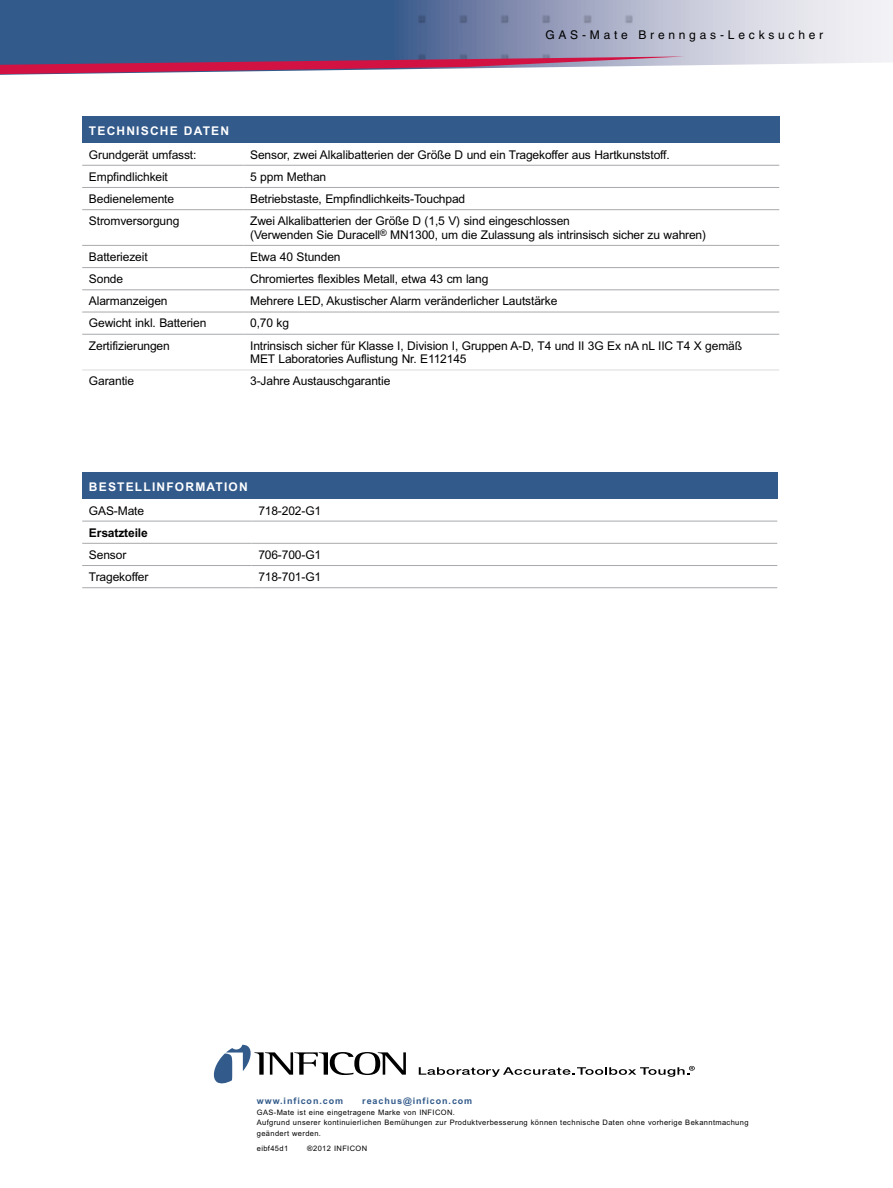
<style>
.page{position:relative;width:893px;height:1188px;background:#fff}
.page>*{position:absolute;margin:0;border:0;box-sizing:border-box;transform-origin:0 0}
.t1{font:12px/13.5px "Arial MT Std";letter-spacing:-.01em;color:#000}
.t2{font:700 12px "Arial MT Std";color:#fff}
.t3{font:12px "Helvetica LT Std";letter-spacing:.315em;color:#000}
.t4{font:700 12px "Arial MT Std";color:#000}
.t5{font:700 9px "Arial MT Std";letter-spacing:.1em;color:#325a8b}
.t6{font:7.5px/10.5px "Arial MT Std";letter-spacing:.05em;color:#000}
</style>
<div class="page">
<svg style="left:419px;top:1066px;width:276px;height:11px"></svg>
<svg style="left:213px;top:1045px;width:193px;height:39px"></svg>
<svg style="left:0;top:0;width:893px;height:66px;background:#7e94b4"></svg>
<img style="left:391px;top:0;width:268px;height:49px">
<div style="left:82px;top:116px;width:697px;height:27px;background:#325a8b"></div>
<hr style="left:82px;top:165px;width:161px;height:1px;background:#a7a9ac">
<hr style="left:243px;top:165px;width:536px;height:1px;background:#a7a9ac">
<hr style="left:82px;top:187px;width:161px;height:1px;background:#a7a9ac">
<hr style="left:243px;top:187px;width:536px;height:1px;background:#a7a9ac">
<hr style="left:82px;top:209px;width:161px;height:1px;background:#a7a9ac">
<hr style="left:243px;top:209px;width:536px;height:1px;background:#a7a9ac">
<hr style="left:82px;top:245px;width:161px;height:1px;background:#a7a9ac">
<hr style="left:243px;top:245px;width:536px;height:1px;background:#a7a9ac">
<hr style="left:82px;top:267px;width:161px;height:1px;background:#a7a9ac">
<hr style="left:243px;top:267px;width:536px;height:1px;background:#a7a9ac">
<hr style="left:82px;top:289px;width:161px;height:1px;background:#a7a9ac">
<hr style="left:243px;top:289px;width:536px;height:1px;background:#a7a9ac">
<hr style="left:82px;top:312px;width:161px;height:1px;background:#a7a9ac">
<hr style="left:243px;top:312px;width:536px;height:1px;background:#a7a9ac">
<hr style="left:82px;top:334px;width:161px;height:1px;background:#a7a9ac">
<hr style="left:243px;top:334px;width:536px;height:1px;background:#a7a9ac">
<hr style="left:82px;top:370px;width:161px;height:1px;background:#dadbdc">
<hr style="left:243px;top:370px;width:536px;height:1px;background:#dadbdc">
<div style="left:82px;top:472px;width:695px;height:28px;background:#325a8b"></div>
<hr style="left:82px;top:521px;width:170px;height:1px;background:#a7a9ac">
<hr style="left:252px;top:521px;width:525px;height:1px;background:#a7a9ac">
<hr style="left:82px;top:543px;width:170px;height:1px;background:#a7a9ac">
<hr style="left:252px;top:543px;width:525px;height:1px;background:#a7a9ac">
<hr style="left:82px;top:565px;width:170px;height:1px;background:#a7a9ac">
<hr style="left:82px;top:587px;width:170px;height:1px;background:#a7a9ac">
<hr style="left:252px;top:565px;width:525px;height:1px;background:#a7a9ac">
<hr style="left:252px;top:587px;width:525px;height:1px;background:#a7a9ac">
<svg style="left:0;top:49px;width:685px;height:26px"></svg>
<p class="t3" style="left:545px;top:28px;width:279px">GAS-Mate Brenngas-Lecksucher</p>
<p class="t2" style="left:89px;top:124px;width:10px">TECHNISCHE</p>
<p class="t2" style="left:184px;top:124px;width:20px">DATEN</p>
<p class="t1" style="left:89px;top:147px;width:109px">Grundgerät umfasst:</p>
<p class="t1" style="left:250px;top:147px;width:421px">Sensor, zwei Alkalibatterien der Größe D und ein Tragekoffer aus Hartkunststoff.</p>
<p class="t1" style="left:89px;top:170px;width:81px">Empfindlichkeit</p>
<p class="t1" style="left:250px;top:170px;width:78px">5 ppm Methan</p>
<p class="t1" style="left:89px;top:192px;width:87px">Bedienelemente</p>
<p class="t1" style="left:250px;top:192px;width:217px">Betriebstaste, Empfindlichkeits-Touchpad</p>
<p class="t1" style="left:89px;top:214px;width:92px">Stromversorgung</p>
<p class="t1" style="left:250px;top:214px;width:457px">Zwei Alkalibatterien der Größe D (1,5 V) sind eingeschlossen<br>(Verwenden Sie Duracell<sup>®</sup> MN1300, um die Zulassung als intrinsisch sicher zu wahren)</p>
<p class="t1" style="left:89px;top:250px;width:60px">Batteriezeit</p>
<p class="t1" style="left:250px;top:250px;width:92px">Etwa 40 Stunden</p>
<p class="t1" style="left:89px;top:272px;width:36px">Sonde</p>
<p class="t1" style="left:250px;top:272px;width:240px">Chromiertes flexibles Metall, etwa 43 cm lang</p>
<p class="t1" style="left:89px;top:294px;width:80px">Alarmanzeigen</p>
<p class="t1" style="left:250px;top:294px;width:309px">Mehrere LED, Akustischer Alarm veränderlicher Lautstärke</p>
<p class="t1" style="left:89px;top:316px;width:119px">Gewicht inkl. Batterien</p>
<p class="t1" style="left:250px;top:316px;width:40px">0,70 kg</p>
<p class="t1" style="left:89px;top:339px;width:82px">Zertifizierungen</p>
<p class="t1" style="left:250px;top:339px;width:493px">Intrinsisch sicher für Klasse I, Division I, Gruppen A-D, T4 und II 3G Ex nA nL IIC T4 X gemäß<br>MET Laboratories Auflistung Nr. E112145</p>
<p class="t1" style="left:89px;top:374px;width:47px">Garantie</p>
<p class="t1" style="left:250px;top:374px;width:142px">3-Jahre Austauschgarantie</p>
<p class="t2" style="left:89px;top:480px;width:20px">BESTELLINFORMATION</p>
<p class="t1" style="left:89px;top:504px;width:57px">GAS-Mate</p>
<p class="t1" style="left:258px;top:504px;width:64px">718-202-G1</p>
<p class="t4" style="left:89px;top:525px;width:60px">Ersatzteile</p>
<p class="t1" style="left:89px;top:548px;width:39px">Sensor</p>
<p class="t1" style="left:258px;top:548px;width:64px">706-700-G1</p>
<p class="t1" style="left:89px;top:570px;width:61px">Tragekoffer</p>
<p class="t1" style="left:258px;top:570px;width:64px">718-701-G1</p>
<p class="t5" style="left:257px;top:1096px;width:88px">www.inficon.com</p>
<p class="t5" style="left:362px;top:1096px;width:111px">reachus@inficon.com</p>
<p class="t6" style="left:257px;top:1107px;width:493px">GAS-Mate ist eine eingetragene Marke von INFICON.<br>Aufgrund unserer kontinuierlichen Bemühungen zur Produktverbesserung können technische Daten ohne vorherige Bekanntmachung geändert werden.</p>
<p class="t6" style="left:257px;top:1143px;width:33px">eibf45d1</p>
<p class="t6" style="left:307px;top:1143px;width:61px">®2012 INFICON</p>
</div>
